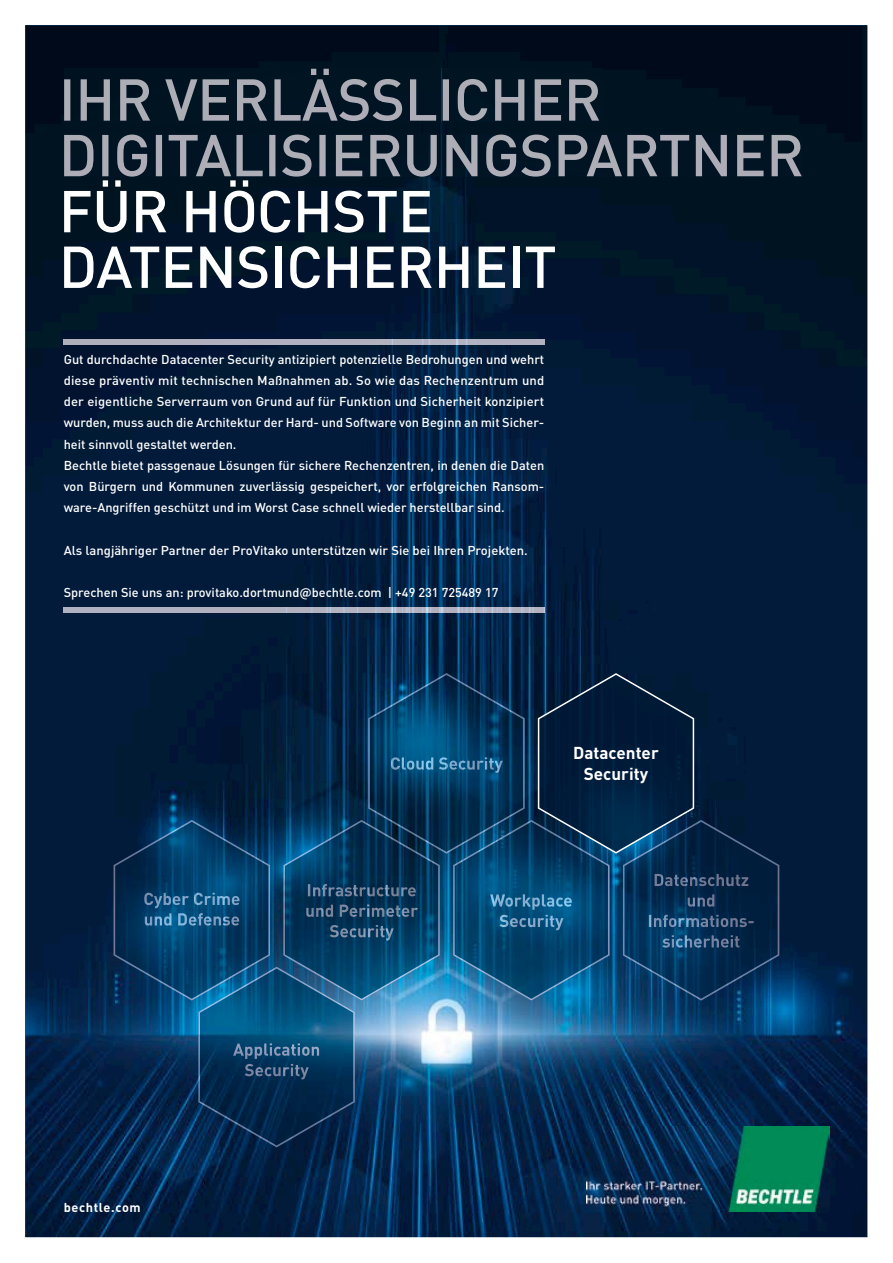
<style>
.page{position:relative;width:893px;height:1263px;background:#fff}
.page>*{position:absolute;margin:0;border:0;box-sizing:border-box;transform-origin:0 0}
.t1{font:500 58.05px/55.7px "Bechtle DIN";letter-spacing:-.01em;color:#fff}
.t2{font:700 17.1px/20.5px "Bechtle DIN";color:#fff;text-align:center}
.t3{font:500 12.75px/21.3px "Bechtle DIN";color:#fff}
.t4{font:700 12.75px "Bechtle DIN";letter-spacing:.05em;color:#fff}
</style>
<div class="page">
<img style="left:25px;top:25px;width:842px;height:1212px">
<hr style="left:64px;top:340px;width:480px;height:4px;background:#b1b1bf">
<img style="left:64px;top:608px;width:480px;height:4px">
<img style="left:64px;top:69px;width:538px;height:52px">
<img style="left:64px;top:135px;width:738px;height:42px">
<img style="left:586px;top:1127px;width:243px;height:85px">
<img style="left:114px;top:820px;width:156px;height:180px">
<img style="left:144px;top:893px;width:96px;height:15px">
<img style="left:145px;top:913px;width:94px;height:12px">
<img style="left:283px;top:820px;width:157px;height:180px">
<img style="left:308px;top:884px;width:109px;height:12px">
<img style="left:306px;top:904px;width:112px;height:13px">
<img style="left:330px;top:925px;width:64px;height:15px">
<img style="left:453px;top:820px;width:156px;height:180px">
<img style="left:490px;top:894px;width:83px;height:16px">
<img style="left:499px;top:915px;width:64px;height:15px">
<img style="left:623px;top:820px;width:156px;height:180px">
<img style="left:655px;top:874px;width:94px;height:12px">
<img style="left:688px;top:894px;width:28px;height:13px">
<img style="left:649px;top:915px;width:105px;height:12px">
<img style="left:662px;top:935px;width:77px;height:12px">
<img style="left:368px;top:673px;width:157px;height:181px">
<img style="left:391px;top:757px;width:112px;height:16px">
<svg style="left:536px;top:672px;width:159px;height:182px;background:#082645"></svg>
<img style="left:198px;top:967px;width:157px;height:180px">
<img style="left:233px;top:1043px;width:87px;height:16px">
<img style="left:245px;top:1064px;width:64px;height:15px">
<h1 class="t1" style="left:59px;top:177px;width:499px">FÜR HÖCHSTE<br>DATENSICHERHEIT</h1>
<p class="t3" style="left:64px;top:347px;width:482px">Gut durchdachte Datacenter Security antizipiert potenzielle Bedrohungen und wehrt diese präventiv mit technischen Maßnahmen ab. So wie das Rechenzentrum und der eigentliche Serverraum von Grund auf für Funktion und Sicherheit konzipiert wurden, muss auch die Architektur der Hard- und Software von Beginn an mit Sicher&shy;heit sinnvoll gestaltet werden.<br>Bechtle bietet passgenaue Lösungen für sichere Rechenzentren, in denen die Daten von Bürgern und Kommunen zuverlässig gespeichert, vor erfolgreichen Ransom&shy;ware-Angriffen geschützt und im Worst Case schnell wieder herstellbar sind.</p>
<p class="t3" style="left:64px;top:538px;width:466px">Als langjähriger Partner der ProVitako unterstützen wir Sie bei Ihren Projekten.</p>
<p class="t3" style="left:64px;top:581px;width:436px">Sprechen Sie uns an: provitako.dortmund@bechtle.com | +49 231 725489 17</p>
<h2 class="t2" style="left:573px;top:741px;width:87px">Datacenter<br>Security</h2>
<p class="t4" style="left:64px;top:1196px;width:79px">bechtle.com</p>
</div>
